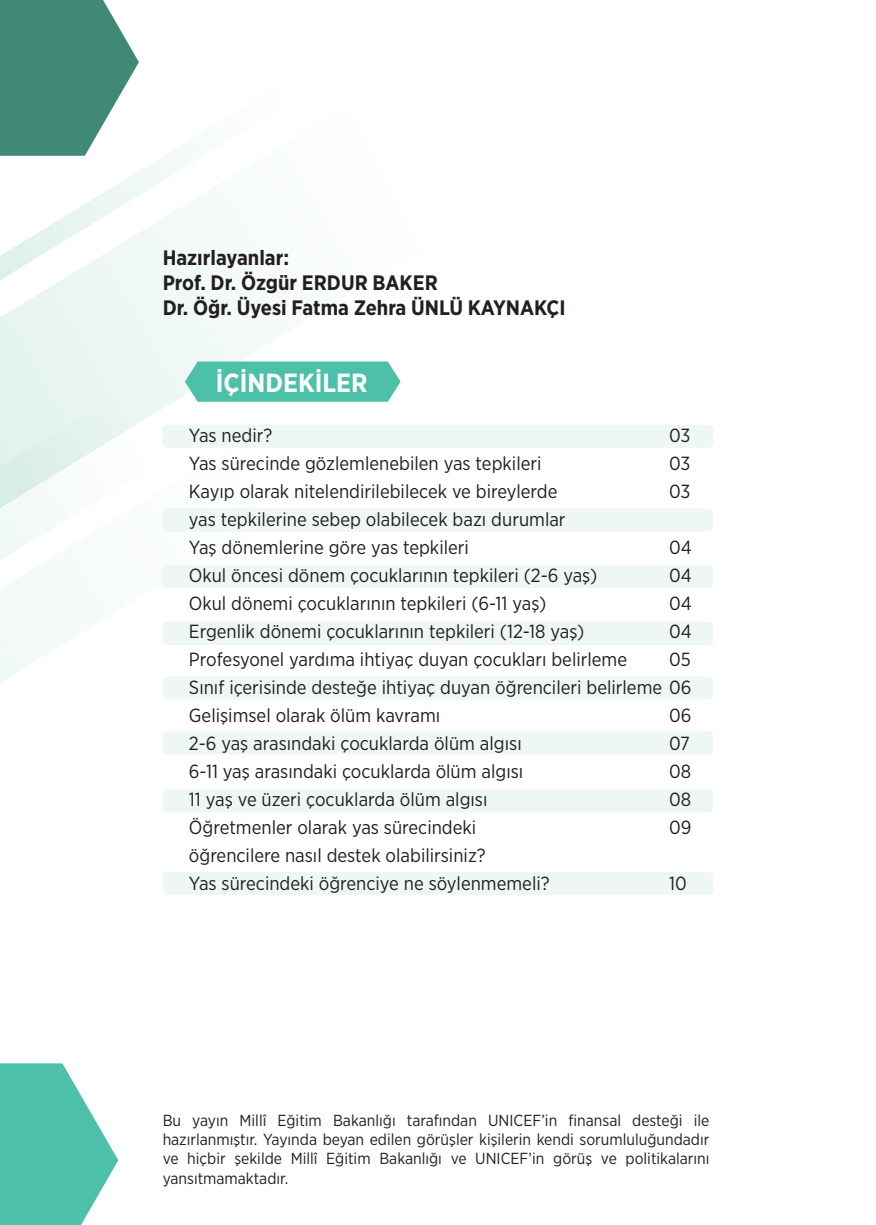
<style>
.page{position:relative;width:876px;height:1225px;background:#fff}
.page>*{position:absolute;margin:0;border:0;box-sizing:border-box;transform-origin:0 0}
.t1{font:700 26.2px "Gotham Narrow";color:#fff}
.t2{font:700 20.8px/25px "Gotham Narrow";color:#231f20}
.t3{font:19px/28px "Gotham Narrow";color:#231f20;text-align:justify}
.t4{font:16px/19.2px "Gotham Narrow";color:#231f20;text-align:justify}
</style>
<div class="page">
<svg style="left:0;top:508px;width:247px;height:174px"></svg>
<svg style="left:0;top:149px;width:270px;height:359px;fill:#f4faf8"></svg>
<svg style="left:0;top:1063px;width:118px;height:162px"></svg>
<svg style="left:0;top:0;width:139px;height:156px"></svg>
<div style="left:163px;top:425px;width:550px;height:23px;background:#eef7f4;border-radius:5px"></div>
<div style="left:163px;top:508px;width:550px;height:23px;background:#eef7f4;border-radius:5px"></div>
<div style="left:163px;top:565px;width:550px;height:23px;background:#eef7f4;border-radius:5px"></div>
<div style="left:163px;top:622px;width:550px;height:23px;background:#eef7f4;border-radius:5px"></div>
<div style="left:163px;top:676px;width:550px;height:23px;background:#eef7f4;border-radius:5px"></div>
<div style="left:163px;top:731px;width:550px;height:23px;background:#eef7f4;border-radius:5px"></div>
<div style="left:163px;top:789px;width:550px;height:23px;background:#eef7f4;border-radius:5px"></div>
<div style="left:163px;top:871px;width:550px;height:24px;background:#eef7f4;border-radius:5px"></div>
<svg style="left:185px;top:361px;width:216px;height:41px;background:#5ac4b0"></svg>
<p class="t2" style="left:163px;top:245px;width:404px">Hazırlayanlar:<br>Prof. Dr. Özgür ERDUR BAKER<br>Dr. Öğr. Üyesi Fatma Zehra ÜNLÜ KAYNAKÇI</p>
<h1 class="t1" style="left:216px;top:369px;width:153px">İÇİNDEKİLER</h1>
<p class="t3" style="left:189px;top:422px;width:504px;text-align:left">Yas nedir?<br>Yas sürecinde gözlemlenebilen yas tepkileri<br>Kayıp olarak nitelendirilebilecek ve bireylerde<br>yas tepkilerine sebep olabilecek bazı durumlar<br>Yaş dönemlerine göre yas tepkileri<br>Okul öncesi dönem çocuklarının tepkileri (2-6 yaş)<br>Okul dönemi çocuklarının tepkileri (6-11 yaş)<br>Ergenlik dönemi çocuklarının tepkileri (12-18 yaş)<br>Profesyonel yardıma ihtiyaç duyan çocukları belirleme<br>Sınıf içerisinde desteğe ihtiyaç duyan öğrencileri belirleme 06<br>Gelişimsel olarak ölüm kavramı<br>2-6 yaş arasındaki çocuklarda ölüm algısı<br>6-11 yaş arasındaki çocuklarda ölüm algısı<br>11 yaş ve üzeri çocuklarda ölüm algısı<br>Öğretmenler olarak yas sürecindeki<br>öğrencilere nasıl destek olabilirsiniz?<br>Yas sürecindeki öğrenciye ne söylenmemeli?</p>
<p class="t3" style="left:669px;top:422px;width:23px">03<br>03<br>03</p>
<p class="t3" style="left:669px;top:534px;width:24px">04<br>04<br>04<br>04<br>05</p>
<p class="t3" style="left:669px;top:702px;width:24px">06<br>07<br>08<br>08<br>09</p>
<p class="t3" style="left:669px;top:870px;width:19px">10</p>
<p class="t4" style="left:163px;top:1111px;width:548px">Bu yayın Millî Eğitim Bakanlığı tarafından UNICEF’in finansal desteği ile hazırlanmıştır. Yayında beyan edilen görüşler kişilerin kendi sorumluluğundadır ve hiçbir şekilde Millî Eğitim Bakanlığı ve UNICEF’in görüş ve politikalarını yansıtmamaktadır.</p>
</div>
